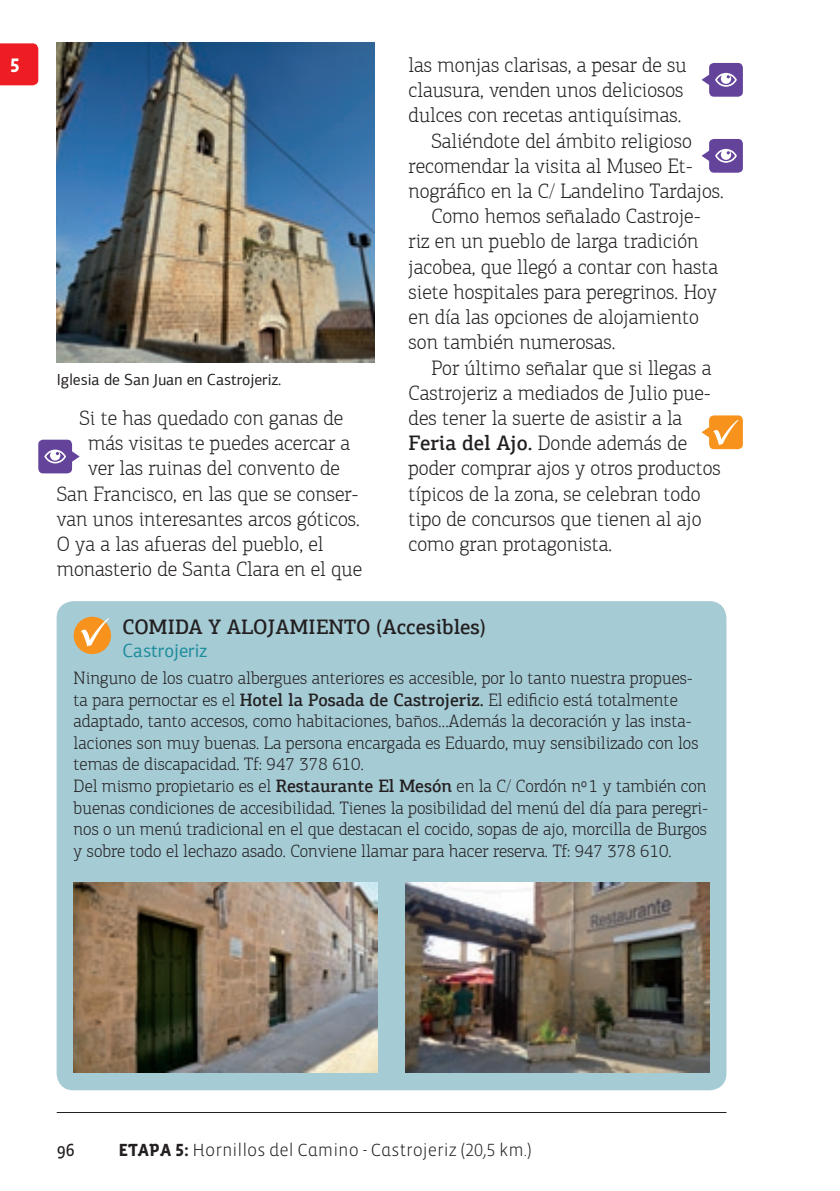
<style>
.page{position:relative;width:840px;height:1191px;background:#fff}
.page>*{position:absolute;margin:0;border:0;box-sizing:border-box;transform-origin:0 0}
.texto_corrido_jorge{font:300 21px/25.2px "PF Agora Slab Pro";color:#231f20}
.despieces_1_titulo{font:500 21px "PF Agora Slab Pro";color:#231f20}
.texto_corrido_jorge-2{font:700 20px "Vista Sans Alt";color:#fff}
.despieces_1_titulo-2{font:19px "PF Agora Sans Pro";color:#1d8c9d}
.despieces_1_texto{font:300 18px/21.6px "PF Agora Slab Pro";color:#231f20}
.texto_corrido_jorge-3{font:300 18px "Vista Sans Alt";color:#231f20}
.t1{font:18px "Vista Sans Reg";color:#231f20}
.despieces_1_titulo-3{font:16px "PF Agora Sans Pro";color:#231f20}
.s1{font-weight:500}
.s2{font-weight:700}
</style>
<div class="page">
<hr style="left:57px;top:1112px;width:669px;height:1px;background:#231f20">
<div style="left:57px;top:601px;width:669px;height:489px;background:#a5cbd5;border-radius:17px"></div>
<img style="left:74px;top:882px;width:303px;height:190px">
<img style="left:405px;top:882px;width:304px;height:190px">
<div style="left:74px;top:617px;width:37px;height:37px;background:#f7931d;border-radius:50%"></div>
<svg style="left:81px;top:618px;width:28px;height:28px"></svg>
<img style="left:57px;top:43px;width:317px;height:320px">
<div style="left:0;top:43px;width:38px;height:42px;background:#ee1d23"></div>
<div style="left:708px;top:63px;width:34px;height:34px;background:#64439b;border-radius:5px"></div>
<svg style="left:701px;top:73px;width:35px;height:14px"></svg>
<div style="left:708px;top:139px;width:34px;height:34px;background:#64439b;border-radius:5px"></div>
<svg style="left:701px;top:149px;width:35px;height:14px"></svg>
<div style="left:708px;top:415px;width:34px;height:34px;background:#f7931d;border-radius:5px"></div>
<svg style="left:701px;top:420px;width:37px;height:25px"></svg>
<div style="left:38px;top:440px;width:34px;height:33px;background:#64439b;border-radius:5px"></div>
<svg style="left:44px;top:449px;width:36px;height:14px"></svg>
<p class="texto_corrido_jorge-2" style="left:10px;top:55px;width:11px">5</p>
<p class="despieces_1_titulo-3" style="left:57px;top:369px;width:226px">Iglesia de San Juan en Castrojeriz.</p>
<p class="texto_corrido_jorge" style="left:79px;top:405px;width:265px">Si te has quedado con ganas de</p>
<p class="texto_corrido_jorge" style="left:88px;top:430px;width:263px">más visitas te puedes acercar a</p>
<p class="texto_corrido_jorge" style="left:88px;top:456px;width:253px">ver las ruinas del convento de</p>
<p class="texto_corrido_jorge" style="left:57px;top:481px;width:303px">San Francisco, en las que se conser-</p>
<p class="texto_corrido_jorge" style="left:57px;top:506px;width:304px">van unos interesantes arcos góticos.</p>
<p class="texto_corrido_jorge" style="left:57px;top:531px;width:268px">O ya a las afueras del pueblo, el</p>
<p class="texto_corrido_jorge" style="left:57px;top:556px;width:307px">monasterio de Santa Clara en el que</p>
<p class="texto_corrido_jorge" style="left:408px;top:52px;width:279px">las monjas clarisas, a pesar de su clausura, venden unos deliciosos dulces con recetas antiquísimas.</p>
<p class="texto_corrido_jorge" style="left:408px;top:128px;width:316px;text-indent:23px">Saliéndote del ámbito religioso recomendar la visita al Museo Et&shy;nográfico en la C/ Landelino Tardajos.</p>
<p class="texto_corrido_jorge" style="left:408px;top:204px;width:311px;text-indent:23px">Como hemos señalado Castroje&shy;riz en un pueblo de larga tradición jacobea, que llegó a contar con hasta siete hospitales para peregrinos. Hoy en día las opciones de alojamiento son también numerosas.</p>
<p class="texto_corrido_jorge" style="left:408px;top:355px;width:313px;text-indent:23px">Por último señalar que si llegas a<br>Castrojeriz a mediados de Julio pue&shy;des tener la suerte de asistir a la<br><span class="s1">Feria del Ajo.</span> Donde además de poder comprar ajos y otros productos típicos de la zona, se celebran todo tipo de concursos que tienen al ajo como gran protagonista.</p>
<p class="despieces_1_titulo" style="left:122px;top:613px;width:365px">COMIDA Y ALOJAMIENTO (Accesibles)</p>
<p class="despieces_1_titulo-2" style="left:122px;top:639px;width:86px">Castrojeriz</p>
<p class="despieces_1_texto" style="left:74px;top:667px;width:626px">Ninguno de los cuatro albergues anteriores es accesible, por lo tanto nuestra propues&shy;ta para pernoctar es el <span class="s1">Hotel la Posada de Castrojeriz.</span> El edificio está totalmente adaptado, tanto accesos, como habitaciones, baños…Además la decoración y las insta&shy;laciones son muy buenas. La persona encargada es Eduardo, muy sensibilizado con los temas de discapacidad. Tf: 947 378 610.</p>
<p class="despieces_1_texto" style="left:74px;top:775px;width:636px;text-align:justify">Del mismo propietario es el <span class="s1">Restaurante El Mesón</span> en la C/ Cordón nº1 y también con buenas condiciones de accesibilidad. Tienes la posibilidad del menú del día para peregri&shy;nos o un menú tradicional en el que destacan el cocido, sopas de ajo, morcilla de Burgos y sobre todo el lechazo asado. Conviene llamar para hacer reserva. Tf: 947 378 610.</p>
<p class="t1" style="left:57px;top:1140px;width:19px">96</p>
<p class="texto_corrido_jorge-3" style="left:118px;top:1140px;width:414px"><span class="s2">ETAPA 5:</span> Hornillos del Camino - Castrojeriz (20,5 km.)</p>
</div>
